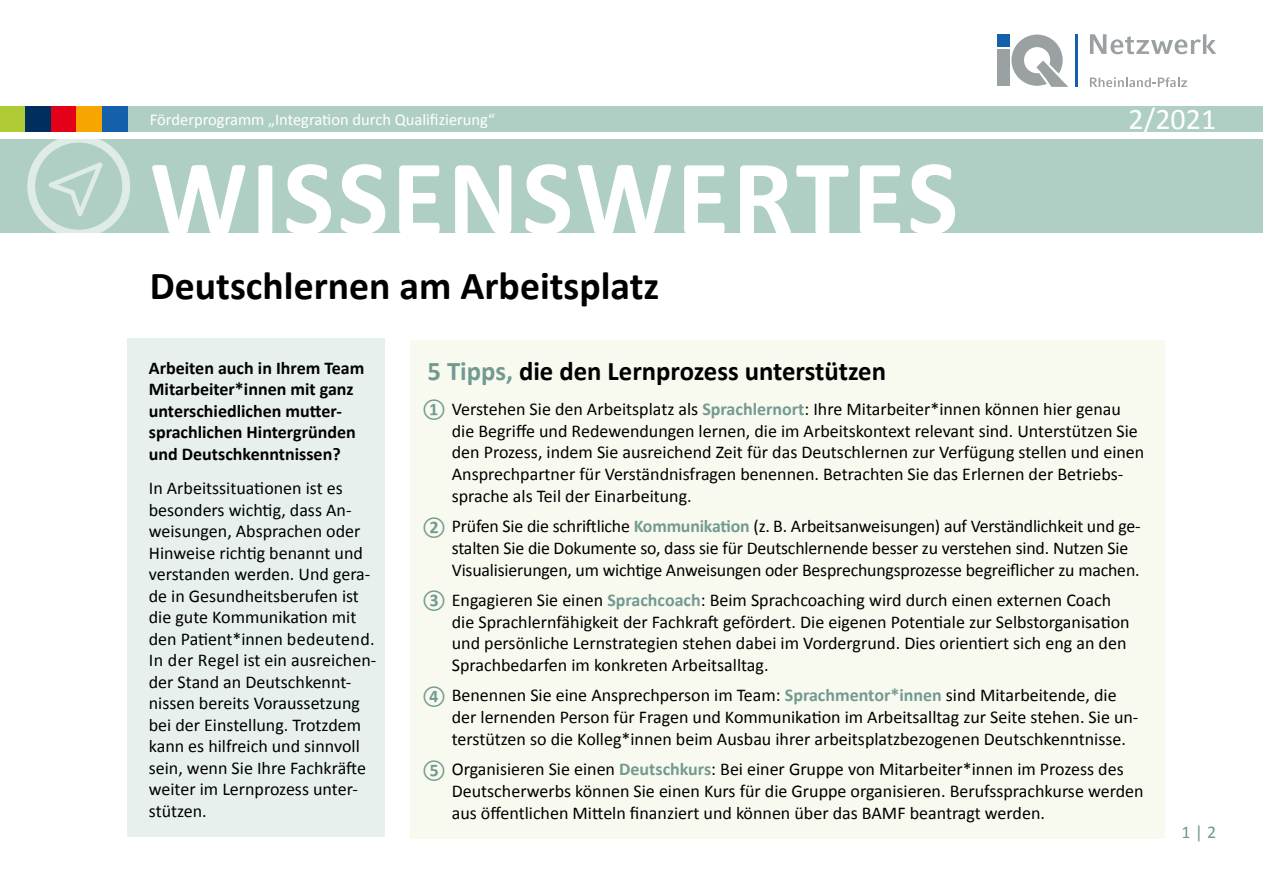
<style>
.page{position:relative;width:1263px;height:893px;background:#fff}
.page>*{position:absolute;margin:0;border:0;box-sizing:border-box;transform-origin:0 0}
.t1{font:700 108px "Calibri";letter-spacing:.03em;color:#fff}
.t2{font:700 39.75px "Calibri";color:#000}
.t3{font:30px "Calibri";color:#fff}
.t4{font:700 27px "Calibri";color:#000}
.t5{font:18px/21.6px "Calibri";color:#000}
.t6{font:700 18px/21.6px "Calibri";color:#000}
.t7{font:18px "Calibri";color:#739a91}
.t8{font:16.5px "Calibri";color:#fff}
.s1{color:#739a91}
.s2{font-weight:700;color:#739a91}
</style>
<div class="page">
<div style="left:410px;top:341px;width:755px;height:498px;background:#f8faef"></div>
<div style="left:0;top:139px;width:1263px;height:93px;background:#afcfc4"></div>
<svg style="left:27px;top:139px;width:103px;height:93px"></svg>
<div style="left:128px;top:339px;width:257px;height:498px;background:#e8f0ed"></div>
<div style="left:997px;top:49px;width:13px;height:37px;background:#9ba0a3"></div>
<div style="left:997px;top:34px;width:13px;height:13px;background:#1560ab"></div>
<svg style="left:1011px;top:35px;width:57px;height:52px"></svg>
<hr style="left:1075px;top:34px;width:2px;height:53px;background:#1560ab">
<svg style="left:1090px;top:77px;width:97px;height:10px"></svg>
<svg style="left:1090px;top:34px;width:126px;height:20px"></svg>
<div style="left:0;top:106px;width:1263px;height:26px;background:#afcfc4"></div>
<svg style="left:27px;top:106px;width:101px;height:1px"></svg>
<div style="left:0;top:107px;width:26px;height:25px;background:#afcb36"></div>
<div style="left:26px;top:107px;width:25px;height:25px;background:#002f5d"></div>
<div style="left:51px;top:107px;width:26px;height:25px;background:#e30018"></div>
<div style="left:77px;top:107px;width:25px;height:25px;background:#f7a600"></div>
<div style="left:102px;top:107px;width:26px;height:25px;background:#1560ab"></div>
<p class="t8" style="left:150px;top:109px;width:347px">Förderprogramm „Integration durch Qualifizierung“</p>
<h1 class="t1" style="left:150px;top:129px;width:810px">WISSENSWERTES</h1>
<h2 class="t2" style="left:150px;top:260px;width:511px">Deutschlernen am Arbeitsplatz</h2>
<h3 class="t3" style="left:1128px;top:100px;width:89px">2/2021</h3>
<p class="t6" style="left:149px;top:357px;width:217px">Arbeiten auch in Ihrem Team<br>Mitarbeiter*innen mit ganz unterschiedlichen mutter&shy;sprachlichen Hintergründen und Deutschkenntnissen?</p>
<p class="t5" style="left:149px;top:477px;width:229px">In Arbeitssituationen ist es besonders wichtig, dass An&shy;weisungen, Absprachen oder<br>Hinweise richtig benannt und verstanden werden. Und gera&shy;de in Gesundheitsberufen ist die gute Kommunikation mit den Patient*innen bedeutend.<br>In der Regel ist ein ausreichen&shy;der Stand an Deutschkennt&shy;nissen bereits Voraussetzung bei der Einstellung. Trotzdem kann es hilfreich und sinnvoll sein, wenn Sie Ihre Fachkräfte weiter im Lernprozess unter&shy;stützen.</p>
<h3 class="t4" style="left:427px;top:354px;width:460px"><span class="s1">5 Tipps,</span> die den Lernprozess unterstützen</h3>
<p class="t5" style="left:452px;top:398px;width:694px;text-indent:-30px"><span class="s2">①</span> Verstehen Sie den Arbeitsplatz als <span class="s2">Sprachlernort</span>: Ihre Mitarbeiter*innen können hier genau die Begriffe und Redewendungen lernen, die im Arbeitskontext relevant sind. Unterstützen Sie den Prozess, indem Sie ausreichend Zeit für das Deutschlernen zur Verfügung stellen und einen Ansprechpartner für Verständnisfragen benennen. Betrachten Sie das Erlernen der Betriebs&shy;sprache als Teil der Einarbeitung.</p>
<p class="t5" style="left:452px;top:515px;width:690px;text-indent:-30px"><span class="s2">②</span> Prüfen Sie die schriftliche <span class="s2">Kommunikation</span> (z. B. Arbeitsanweisungen) auf Verständlichkeit und ge&shy;stalten Sie die Dokumente so, dass sie für Deutschlernende besser zu verstehen sind. Nutzen Sie<br>Visualisierungen, um wichtige Anweisungen oder Besprechungsprozesse begreiflicher zu machen.</p>
<p class="t5" style="left:452px;top:589px;width:679px;text-indent:-30px"><span class="s2">③</span> Engagieren Sie einen <span class="s2">Sprachcoach</span>: Beim Sprachcoaching wird durch einen externen Coach die Sprachlernfähigkeit der Fachkraft gefördert. Die eigenen Potentiale zur Selbstorganisation und persönliche Lernstrategien stehen dabei im Vordergrund. Dies orientiert sich eng an den Sprachbedarfen im konkreten Arbeitsalltag.</p>
<p class="t5" style="left:452px;top:685px;width:688px;text-indent:-30px"><span class="s2">④</span> Benennen Sie eine Ansprechperson im Team: <span class="s2">Sprachmentor*innen</span> sind Mitarbeitende, die der lernenden Person für Fragen und Kommunikation im Arbeitsalltag zur Seite stehen. Sie un&shy;terstützen so die Kolleg*innen beim Ausbau ihrer arbeitsplatzbezogenen Deutschkenntnisse.</p>
<p class="t5" style="left:452px;top:758px;width:693px;text-indent:-30px"><span class="s2">⑤</span> Organisieren Sie einen <span class="s2">Deutschkurs</span>: Bei einer Gruppe von Mitarbeiter*innen im Prozess des<br>Deutscherwerbs können Sie einen Kurs für die Gruppe organisieren. Berufssprachkurse werden aus öffentlichen Mitteln finanziert und können über das BAMF beantragt werden.</p>
<p class="t7" style="left:1181px;top:821px;width:36px">1 | 2</p>
</div>
